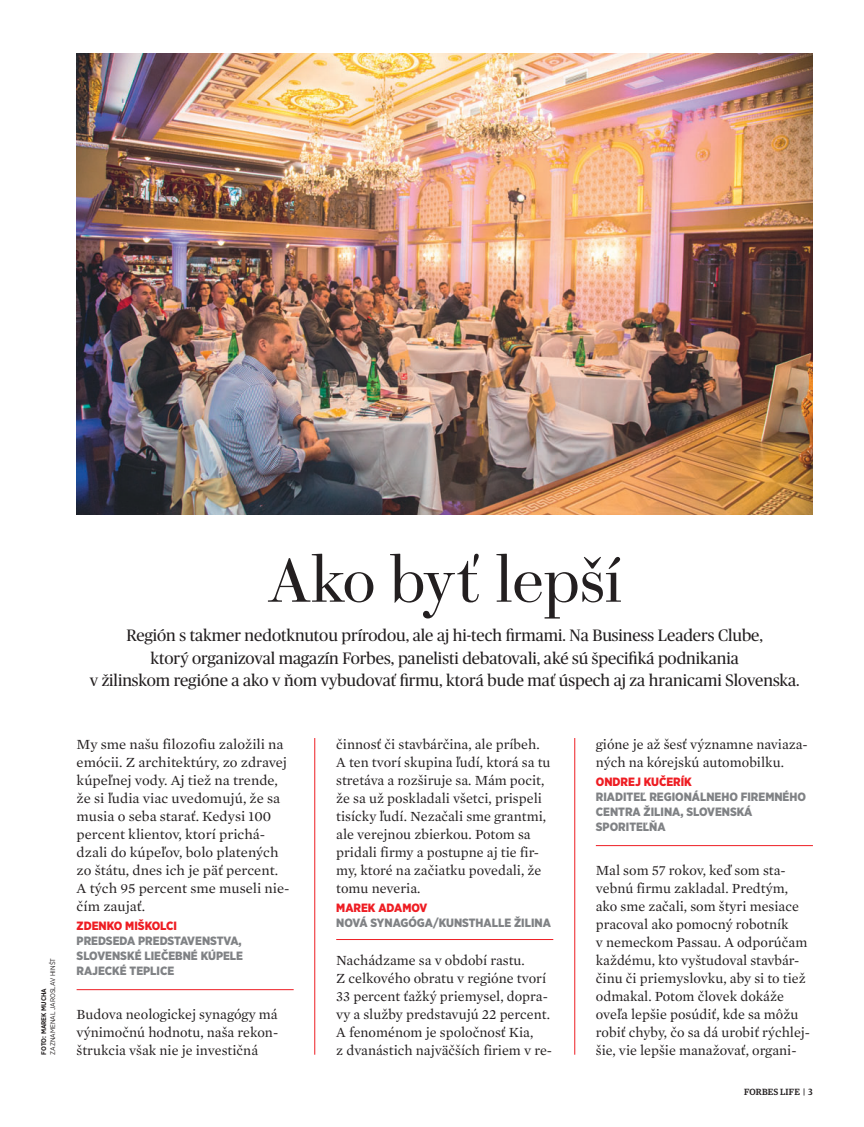
<style>
.page{position:relative;width:864px;height:1127px;background:#fff}
.page>*{position:absolute;margin:0;border:0;box-sizing:border-box;transform-origin:0 0}
.t1{font:63px "Brunel Deck";color:#231f20}
.t2{font:16.5px/22.5px "Publico Headline";color:#231f20;text-align:center}
.t3{font:14.25px/18px "Mercury Text G1";color:#231f20}
.t4{font:900 12px/15px "Gotham Narrow";color:#808285;text-align:justify}
.t5{font:900 12px "Gotham Narrow";color:#ee1d23}
.t6{font:500 9px "Guardian Egyp";letter-spacing:.02em;color:#231f20}
.t7{font:6.75px "Gotham Narrow";color:#231f20}
.t8{font:700 6.75px "Gotham Narrow";color:#231f20}
</style>
<div class="page">
<hr style="left:77px;top:989px;width:216px;height:1px;background:#ee1d23">
<hr style="left:336px;top:939px;width:217px;height:1px;background:#ee1d23">
<hr style="left:595px;top:845px;width:217px;height:1px;background:#ee1d23">
<img style="left:77px;top:53px;width:735px;height:461px">
<hr style="left:314px;top:738px;width:1px;height:316px;background:#ee1d23">
<hr style="left:574px;top:738px;width:1px;height:316px;background:#ee1d23">
<p class="t7" style="left:50px;top:1054px;width:98px;rotate:-90deg">ZAZNAMENAL JAROSLAV HINŠT</p>
<p class="t8" style="left:41px;top:1054px;width:68px;rotate:-90deg">FOTO: MAREK MUCHA</p>
<h1 class="t1" style="left:268px;top:554px;width:355px">Ako byť lepší</h1>
<p class="t2" style="left:90px;top:625px;width:711px">Región s takmer nedotknutou prírodou, ale aj hi-tech firmami. Na Business Leaders Clube,<br>ktorý organizoval magazín Forbes, panelisti debatovali, aké sú špecifiká podnikania<br>v žilinskom regióne a ako v ňom vybudovať firmu, ktorá bude mať úspech aj za hranicami Slovenska.</p>
<p class="t3" style="left:77px;top:736px;width:214px">My sme našu filozofiu založili na emócii. Z architektúry, zo zdravej kúpeľnej vody. Aj tiež na trende, že si ľudia viac uvedomujú, že sa musia o seba starať. Kedysi 100 percent klientov, ktorí prichá&shy;dzali do kúpeľov, bolo platených zo štátu, dnes ich je päť percent.<br>A tých 95 percent sme museli nie&shy;čím zaujať.</p>
<p class="t5" style="left:77px;top:921px;width:102px">ZDENKO MIŠKOLCI</p>
<p class="t4" style="left:77px;top:934px;width:168px">PREDSEDA PREDSTAVENSTVA, SLOVENSKÉ LIEČEBNÉ KÚPELE RAJECKÉ TEPLICE</p>
<p class="t3" style="left:77px;top:1006px;width:203px;text-align:justify">Budova neologickej synagógy má výnimočnú hodnotu, naša rekon&shy;štrukcia však nie je investičná</p>
<p class="t3" style="left:336px;top:736px;width:216px">činnosť či stavbárčina, ale príbeh.<br>A ten tvorí skupina ľudí, ktorá sa tu stretáva a rozširuje sa. Mám pocit, že sa už poskladali všetci, prispeli tisícky ľudí. Nezačali sme grantmi, ale verejnou zbierkou. Potom sa pridali firmy a postupne aj tie fir&shy;my, ktoré na začiatku povedali, že tomu neveria.</p>
<p class="t5" style="left:336px;top:903px;width:93px">MAREK ADAMOV</p>
<p class="t4" style="left:336px;top:916px;width:216px">NOVÁ SYNAGÓGA/KUNSTHALLE ŽILINA</p>
<p class="t3" style="left:336px;top:952px;width:217px">Nachádzame sa v období rastu.<br>Z celkového obratu v regióne tvorí 33 percent ťažký priemysel, dopra&shy;vy a služby predstavujú 22 percent.<br>A fenoménom je spoločnosť Kia,<br>z dvanástich najväčších firiem v re-</p>
<p class="t3" style="left:595px;top:736px;width:213px">gióne je až šesť významne naviaza&shy;ných na kórejskú automobilku.</p>
<p class="t5" style="left:595px;top:777px;width:98px">ONDREJ KUČERÍK</p>
<p class="t4" style="left:595px;top:790px;width:211px;text-align:left">RIADITEĽ REGIONÁLNEHO FIREMNÉHO<br>CENTRA ŽILINA, SLOVENSKÁ<br>SPORITEĽŇA</p>
<p class="t3" style="left:595px;top:862px;width:216px">Mal som 57 rokov, keď som sta&shy;vebnú firmu zakladal. Predtým, ako sme začali, som štyri mesiace pracoval ako pomocný robotník<br>v nemeckom Passau. A odporúčam každému, kto vyštudoval stavbár&shy;činu či priemyslovku, aby si to tiež odmakal. Potom človek dokáže oveľa lepšie posúdiť, kde sa môžu robiť chyby, čo sa dá urobiť rýchlej&shy;šie, vie lepšie manažovať, organi-</p>
<p class="t6" style="left:743px;top:1088px;width:70px">FORBES LIFE | 3</p>
</div>
